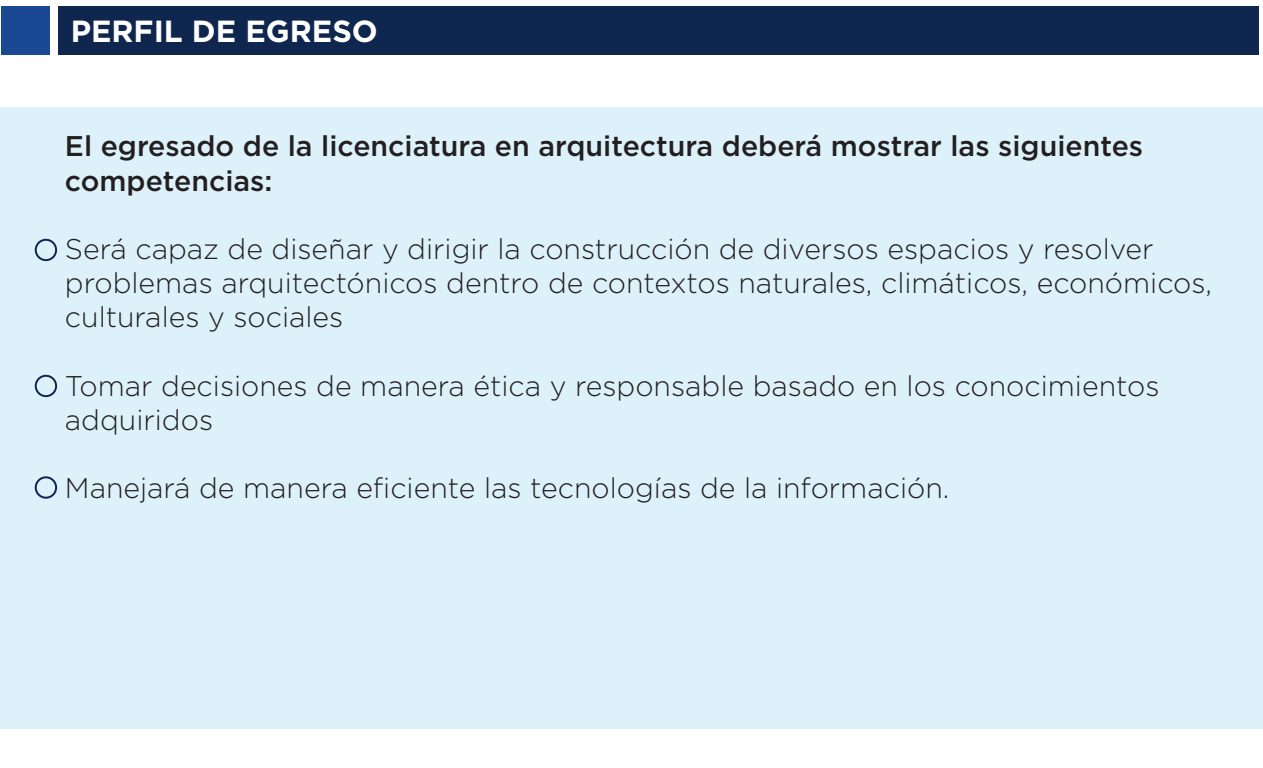
<style>
.page{position:relative;width:1263px;height:768px;background:#fff}
.page>*{position:absolute;margin:0;border:0;box-sizing:border-box;transform-origin:0 0}
.t1{font:700 30.6px "Gotham";color:#fff}
.t2{font:300 28.4px/34.2px "Gotham";color:#231f20}
.t3{font:500 28.4px/34.2px "Gotham";color:#231f20}
</style>
<div class="page">
<div style="left:0;top:108px;width:1263px;height:621px;background:#ddf1fa"></div>
<div style="left:35px;top:239px;width:22px;height:22px;border:2px solid #0f274f;border-radius:50%"></div>
<div style="left:35px;top:375px;width:22px;height:22px;border:2px solid #0f274f;border-radius:50%"></div>
<div style="left:35px;top:476px;width:22px;height:23px;border:2px solid #0f274f;border-radius:50%"></div>
<div style="left:58px;top:6px;width:1201px;height:49px;background:#0f274f"></div>
<div style="left:1px;top:6px;width:49px;height:49px;background:#1a4893"></div>
<p class="t1" style="left:71px;top:10px;width:309px">PERFIL DE EGRESO</p>
<p class="t3" style="left:65px;top:129px;width:1079px">El egresado de la licenciatura en arquitectura deberá mostrar las siguientes competencias:</p>
<p class="t2" style="left:65px;top:231px;width:1148px">Será capaz de diseñar y dirigir la construcción de diversos espacios y resolver problemas arquitectónicos dentro de contextos naturales, climáticos, económicos, culturales y sociales</p>
<p class="t2" style="left:65px;top:368px;width:1096px">Tomar decisiones de manera ética y responsable basado en los conocimientos adquiridos</p>
<p class="t2" style="left:65px;top:470px;width:886px">Manejará de manera eficiente las tecnologías de la información.</p>
</div>
